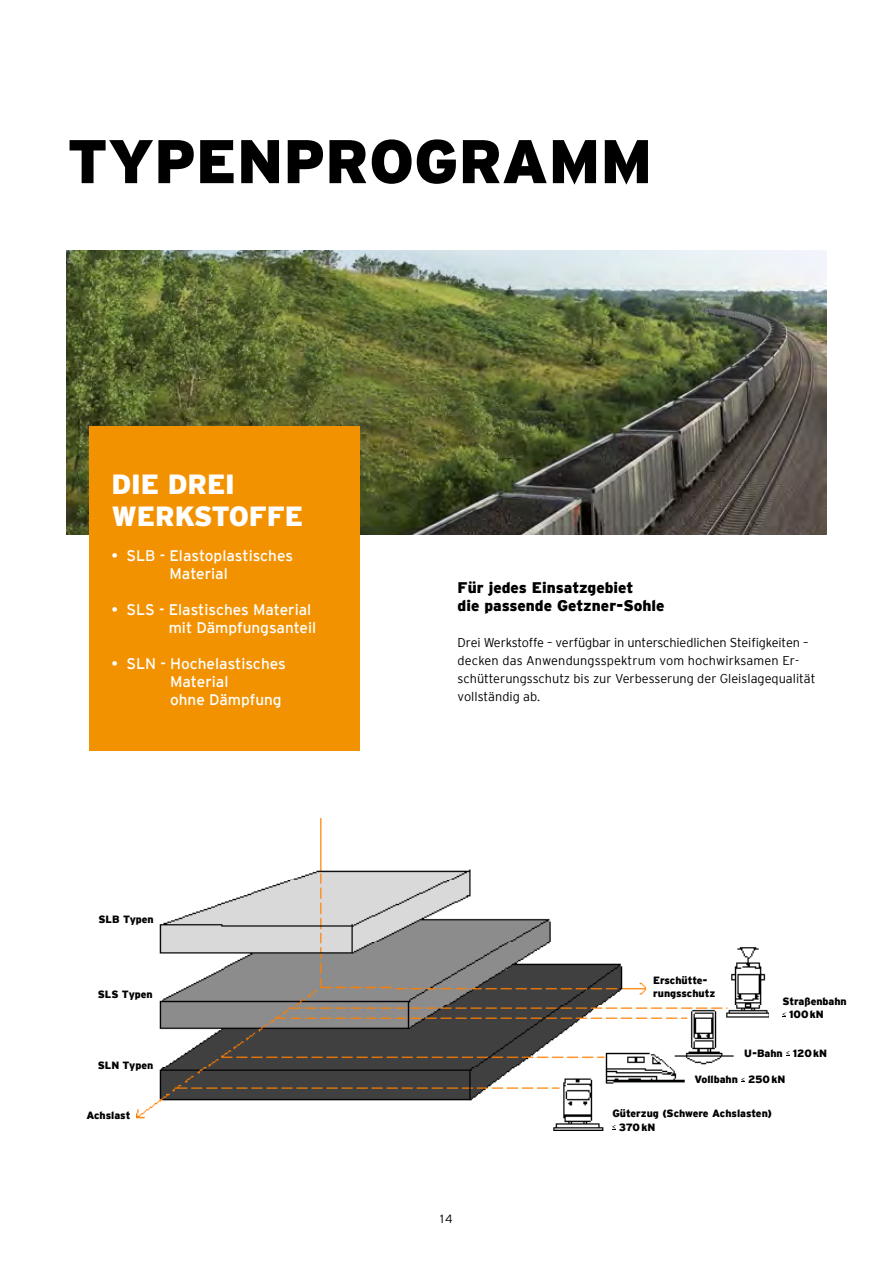
<style>
.page{position:relative;width:893px;height:1263px;background:#fff}
.page>*{position:absolute;margin:0;border:0;box-sizing:border-box;transform-origin:0 0}
.t1{font:900 61.5px "Interstate";color:#000}
.t2{font:900 27.75px/31.5px "Interstate";letter-spacing:-.01em;color:#fff}
.t3{font:15.3px/18px "Interstate";color:#fff}
.t4{font:900 15.3px/18px "Interstate";color:#000}
.t5{font:300 12.75px/18px "Interstate";color:#000}
.t6{font:300 12px "Interstate";color:#000}
.t7{font:900 10.5px/13.5px "Interstate";color:#000}
</style>
<div class="page">
<img style="left:67px;top:251px;width:759px;height:284px">
<img style="left:136px;top:818px;width:632px;height:312px">
<div style="left:89px;top:427px;width:271px;height:324px;background:#f39200"></div>
<svg style="left:782px;top:1012px;width:4px;height:5px"></svg>
<svg style="left:786px;top:1051px;width:3px;height:5px"></svg>
<svg style="left:741px;top:1078px;width:4px;height:5px"></svg>
<svg style="left:612px;top:1125px;width:3px;height:5px"></svg>
<h1 class="t1" style="left:67px;top:126px;width:587px">TYPENPROGRAMM</h1>
<h2 class="t2" style="left:112px;top:468px;width:193px">DIE DREI<br>WERKSTOFFE</h2>
<p class="t3" style="left:112px;top:546px;width:183px;text-align:center">• SLB - Elastoplastisches<br>Material</p>
<p class="t3" style="left:169px;top:600px;width:149px;text-indent:-57px">• SLS - Elastisches Material mit Dämpfungsanteil</p>
<p class="t3" style="left:170px;top:654px;width:117px;text-indent:-58px">• SLN - Hochelastisches<br>Material<br>ohne Dämpfung</p>
<p class="t7" style="left:98px;top:913px;width:57px">SLB Typen</p>
<p class="t7" style="left:98px;top:987px;width:57px">SLS Typen</p>
<p class="t7" style="left:98px;top:1059px;width:57px">SLN Typen</p>
<p class="t7" style="left:86px;top:1109px;width:46px">Achslast</p>
<p class="t4" style="left:458px;top:578px;width:208px">Für jedes Einsatzgebiet<br>die passende Getzner-Sohle</p>
<p class="t5" style="left:458px;top:633px;width:359px">Drei Werkstoffe – verfügbar in unterschiedlichen Steifigkeiten – decken das Anwendungsspektrum vom hochwirksamen Er&shy;schütterungsschutz bis zur Verbesserung der Gleislagequalität vollständig ab.</p>
<p class="t6" style="left:440px;top:1212px;width:14px">14</p>
<p class="t7" style="left:653px;top:973px;width:64px">Erschütte&shy;rungsschutz</p>
<p class="t7" style="left:789px;top:994px;width:59px;text-indent:-7px">Straßenbahn<br>100kN</p>
<p class="t7" style="left:744px;top:1046px;width:85px">U-Bahn 120kN</p>
<p class="t7" style="left:694px;top:1073px;width:92px">Vollbahn 250kN</p>
<p class="t7" style="left:619px;top:1106px;width:155px;text-indent:-7px">Güterzug (Schwere Achslasten)<br>370kN</p>
</div>
